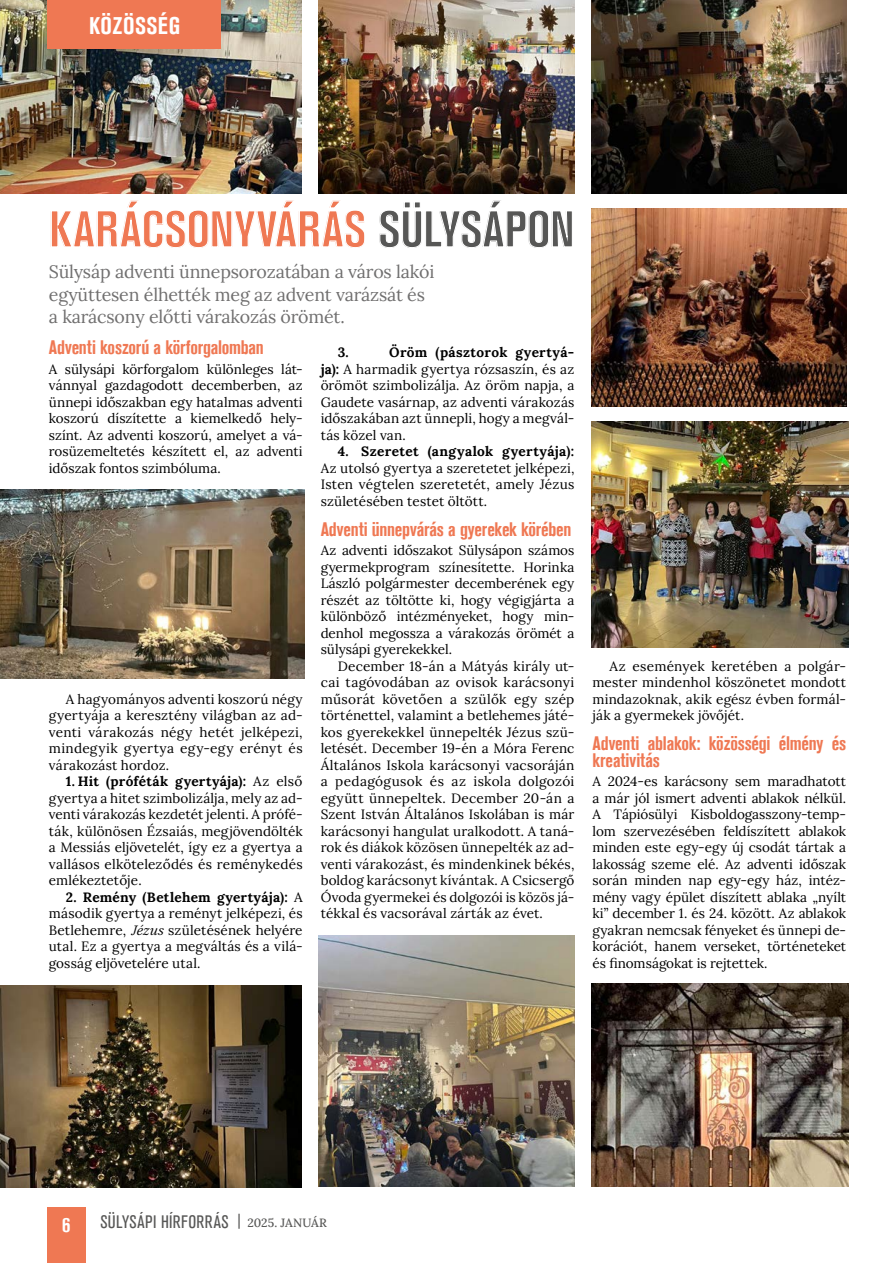
<style>
.page{position:relative;width:893px;height:1263px;background:#fff}
.page>*{position:absolute;margin:0;border:0;box-sizing:border-box;transform-origin:0 0}
.t1{font:700 condensed 51px "Akzidenz Grotesk BE";letter-spacing:-.005em;color:#ef7853}
.t2{font:700 condensed 24px "Akzidenz Grotesk BE";letter-spacing:.02em;color:#fff}
.t3{font:700 condensed 21px "Akzidenz Grotesk BE";color:#fff}
.t4{font:700 condensed 19.5px/16.5px "Akzidenz Grotesk BE";letter-spacing:-.01em;color:#ef7853}
.t5{font:18px/22.5px "Lora";letter-spacing:-.01em;color:#706f6f}
.t6{font:condensed 18px "Akzidenz Grotesk BE";letter-spacing:.02em;color:#575756}
.t7{font:13.5px/16.5px "Lora";letter-spacing:.005em;color:#000;text-align:justify}
.t8{font:700 13.5px "Lora";letter-spacing:.03em;color:#000}
.s1{color:#575756}
.s2{font-weight:700}
.s3{font-style:italic}
.s4{font-family:"Lora";font-weight:500;font-stretch:normal;font-size:12px}
</style>
<div class="page">
<img style="left:0;top:0;width:302px;height:193px">
<div style="left:48px;top:1207px;width:38px;height:56px;background:#ef7853"></div>
<div style="left:47px;top:0;width:174px;height:48px;background:#ef7853"></div>
<img style="left:591px;top:208px;width:255px;height:198px">
<img style="left:591px;top:421px;width:257px;height:227px">
<img style="left:318px;top:935px;width:257px;height:251px">
<img style="left:319px;top:0;width:255px;height:193px">
<img style="left:0;top:985px;width:301px;height:202px">
<img style="left:591px;top:984px;width:257px;height:202px">
<img style="left:0;top:489px;width:304px;height:190px">
<img style="left:591px;top:0;width:255px;height:193px">
<h2 class="t2" style="left:89px;top:12px;width:93px">KÖZÖSSÉG</h2>
<h1 class="t1" style="left:49px;top:200px;width:527px">KARÁCSONYVÁRÁS <span class="s1">SÜLYSÁPON</span></h1>
<h3 class="t5" style="left:49px;top:259px;width:387px">Sülysáp adventi ünnepsorozatában a város lakói együttesen élhették meg az advent varázsát és a karácsony előtti várakozás örömét.</h3>
<h3 class="t4" style="left:49px;top:339px;width:216px">Adventi koszorú a körforgalomban</h3>
<p class="t7" style="left:49px;top:360px;width:255px">A sülysápi körforgalom különleges lát&shy;vánnyal gazdagodott decemberben, az ünnepi időszakban egy hatalmas adventi koszorú díszítette a kiemelkedő hely&shy;színt. Az adventi koszorú, amelyet a vá&shy;rosüzemeltetés készített el, az adventi időszak fontos szimbóluma.</p>
<p class="t7" style="left:321px;top:343px;width:255px;text-indent:68px"><span class="s2">Öröm (pásztorok gyertyá&shy;ja):</span> A harmadik gyertya rózsaszín, és az örömöt szimbolizálja. Az öröm napja, a Gaudete vasárnap, az adventi várakozás időszakában azt ünnepli, hogy a megvál&shy;tás közel van.</p>
<p class="t8" style="left:338px;top:440px;width:238px">4. Szeretet (angyalok gyertyája):</p>
<p class="t7" style="left:321px;top:459px;width:255px">Az utolsó gyertya a szeretetet jelképezi, Isten végtelen szeretetét, amely Jézus születésében testet öltött.</p>
<h3 class="t4" style="left:321px;top:521px;width:252px">Adventi ünnepvárás a gyerekek körében</h3>
<p class="t7" style="left:321px;top:541px;width:255px">Az adventi időszakot Sülysápon számos gyermekprogram színesítette. Horinka László polgármester decemberének egy részét az töltötte ki, hogy végigjárta a különböző intézményeket, hogy min&shy;denhol megossza a várakozás örömét a sülysápi gyerekekkel.</p>
<p class="t7" style="left:321px;top:657px;width:255px;text-indent:17px">December 18-án a Mátyás király ut&shy;cai tagóvodában az ovisok karácsonyi műsorát követően a szülők egy szép történettel, valamint a betlehemes játé&shy;kos gyerekekkel ünnepelték Jézus szü&shy;letését. December 19-én a Móra Ferenc Általános Iskola karácsonyi vacsoráján a pedagógusok és az iskola dolgozói együtt ünnepeltek. December 20-án a Szent István Általános Iskolában is már karácsonyi hangulat uralkodott. A taná&shy;rok és diákok közösen ünnepelték az ad&shy;venti várakozást, és mindenkinek békés, boldog karácsonyt kívántak. A Csicsergő Óvoda gyermekei és dolgozói is közös já&shy;tékkal és vacsorával zárták az évet.</p>
<p class="t7" style="left:592px;top:657px;width:255px;text-indent:17px">Az események keretében a polgár&shy;mester mindenhol köszönetet mondott mindazoknak, akik egész évben formál&shy;ják a gyermekek jövőjét.</p>
<p class="t8" style="left:338px;top:341px;width:12px">3.</p>
<p class="t7" style="left:49px;top:690px;width:255px;text-indent:17px">A hagyományos adventi koszorú négy gyertyája a keresztény világban az ad&shy;venti várakozás négy hetét jelképezi, mindegyik gyertya egy-egy erényt és várakozást hordoz.</p>
<p class="t7" style="left:49px;top:772px;width:255px;text-indent:17px"><span class="s2">1. Hit (próféták gyertyája):</span> Az első gyertya a hitet szimbolizálja, mely az ad&shy;venti várakozás kezdetét jelenti. A prófé&shy;ták, különösen Ézsaiás, megjövendölték a Messiás eljövetelét, így ez a gyertya a vallásos elköteleződés és reménykedés emlékeztetője.</p>
<p class="t7" style="left:49px;top:888px;width:255px;text-indent:17px"><span class="s2">2. Remény (Betlehem gyertyája):</span> A második gyertya a reményt jelképezi, és Betlehemre, <span class="s3">Jézus</span>születésének helyére utal. Ez a gyertya a megváltás és a vilá&shy;gosság eljövetelére utal.</p>
<h3 class="t4" style="left:592px;top:735px;width:255px">Adventi ablakok: közösségi élmény és kreativitás</h3>
<p class="t7" style="left:592px;top:772px;width:255px">A 2024-es karácsony sem maradhatott a már jól ismert adventi ablakok nélkül.<br>A Tápiósülyi Kisboldogasszony-temp&shy;lom szervezésében feldíszített ablakok minden este egy-egy új csodát tártak a lakosság szeme elé. Az adventi időszak során minden nap egy-egy ház, intéz&shy;mény vagy épület díszített ablaka „nyílt ki” december 1. és 24. között. Az ablakok gyakran nemcsak fényeket és ünnepi de&shy;korációt, hanem verseket, történeteket és finomságokat is rejtettek.</p>
<h3 class="t3" style="left:62px;top:1213px;width:10px">6</h3>
<h3 class="t6" style="left:100px;top:1212px;width:228px">SÜLYSÁPI HÍRFORRÁS <sup>|</sup> <span class="s4">2025. JANUÁR</span></h3>
</div>
